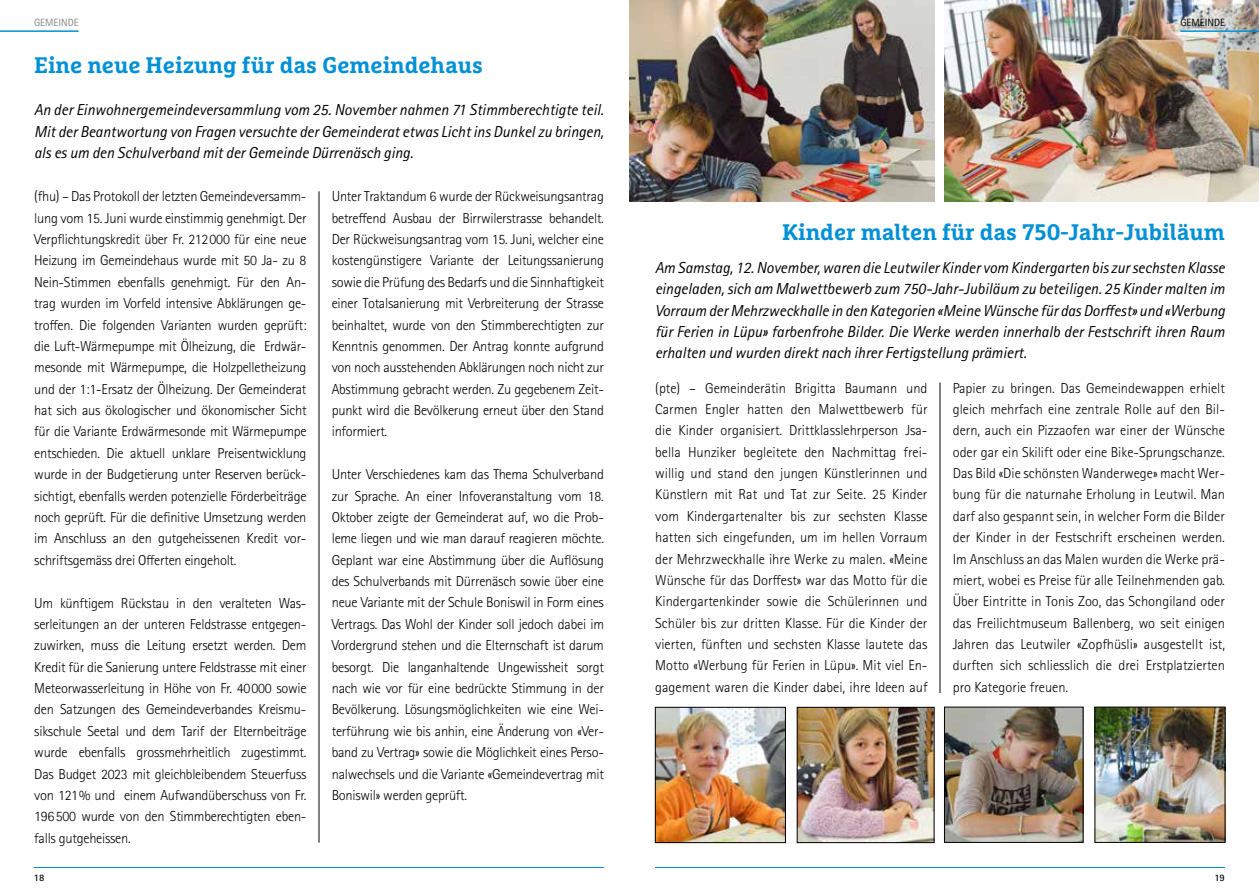
<style>
.page{position:relative;width:1259px;height:893px;background:#fff}
.page>*{position:absolute;margin:0;border:0;box-sizing:border-box;transform-origin:0 0}
.t1{font:700 22.5px "Marselis Slab Pro";color:#0090d6}
.t2{font:italic 15.9px/21.3px "Rotis Sans Serif Std";color:#000;text-align:justify}
.t3{font:300 14.4px/21.3px "Rotis Sans Serif Std";letter-spacing:-.02em;color:#000;text-align:justify}
.t4{font:10.5px "Rotis Sans Serif Std";color:#000}
.t5{font:10.5px "Rotis Sans Serif Std";color:#868786}
.t6{font:700 9.9px "Rotis Sans Serif Std";color:#000}
</style>
<div class="page">
<img style="left:944px;top:0;width:315px;height:201px">
<hr style="left:939px;top:383px;width:1px;height:310px;background:#000">
<img style="left:629px;top:0;width:305px;height:201px">
<img style="left:657px;top:709px;width:126px;height:132px">
<div style="left:655px;top:707px;width:130px;height:136px;border:1px solid #000"></div>
<img style="left:799px;top:709px;width:133px;height:132px">
<div style="left:797px;top:707px;width:137px;height:136px;border:1px solid #000"></div>
<img style="left:946px;top:709px;width:135px;height:132px">
<div style="left:944px;top:707px;width:139px;height:136px;border:1px solid #000"></div>
<img style="left:1096px;top:709px;width:127px;height:132px">
<div style="left:1094px;top:707px;width:131px;height:136px;border:1px solid #000"></div>
<hr style="left:1180px;top:30px;width:79px;height:2px;background:#0090d6">
<hr style="left:655px;top:867px;width:570px;height:1px;background:#0090d6">
<hr style="left:0;top:30px;width:79px;height:2px;background:#0090d6">
<hr style="left:34px;top:867px;width:570px;height:1px;background:#0090d6">
<hr style="left:319px;top:191px;width:1px;height:652px;background:#000">
<p class="t5" style="left:34px;top:16px;width:46px">GEMEINDE</p>
<h1 class="t1" style="left:34px;top:51px;width:451px">Eine neue Heizung für das Gemeindehaus</h1>
<p class="t2" style="left:34px;top:99px;width:571px">An der Einwohnergemeindeversammlung vom 25. November nahmen 71 Stimmberechtigte teil.<br>Mit der Beantwortung von Fragen versuchte der Gemeinderat etwas Licht ins Dunkel zu bringen, als es um den Schulverband mit der Gemeinde Dürrenäsch ging.</p>
<p class="t3" style="left:34px;top:186px;width:274px">(fhu) – Das Protokoll der letzten Gemeindeversamm&shy;lung vom 15. Juni wurde einstimmig genehmigt. Der Verpflichtungskredit über Fr. 212000 für eine neue Heizung im Gemeindehaus wurde mit 50 Ja- zu 8<br>Nein-Stimmen ebenfalls genehmigt. Für den An&shy;trag wurden im Vorfeld intensive Abklärungen ge&shy;troffen. Die folgenden Varianten wurden geprüft: die Luft-Wärmepumpe mit Ölheizung, die Erdwär&shy;mesonde mit Wärmepumpe, die Holzpelletheizung und der 1:1-Ersatz der Ölheizung. Der Gemeinderat hat sich aus ökologischer und ökonomischer Sicht für die Variante Erdwärmesonde mit Wärmepumpe entschieden. Die aktuell unklare Preisentwicklung wurde in der Budgetierung unter Reserven berück&shy;sichtigt, ebenfalls werden potenzielle Förderbeiträge noch geprüft. Für die definitive Umsetzung werden im Anschluss an den gutgeheissenen Kredit vor&shy;schriftsgemäss drei Offerten eingeholt.</p>
<p class="t3" style="left:34px;top:592px;width:274px">Um künftigem Rückstau in den veralteten Was&shy;serleitungen an der unteren Feldstrasse entgegen&shy;zuwirken, muss die Leitung ersetzt werden. Dem Kredit für die Sanierung untere Feldstrasse mit einer Meteorwasserleitung in Höhe von Fr. 40000 sowie den Satzungen des Gemeindeverbandes Kreismu&shy;sikschule Seetal und dem Tarif der Elternbeiträge wurde ebenfalls grossmehrheitlich zugestimmt.<br>Das Budget 2023 mit gleichbleibendem Steuerfuss von 121% und einem Aufwandüberschuss von Fr.<br>196500 wurde von den Stimmberechtigten eben&shy;falls gutgeheissen.</p>
<p class="t3" style="left:332px;top:186px;width:274px">Unter Traktandum 6 wurde der Rückweisungsantrag betreffend Ausbau der Birrwilerstrasse behandelt.<br>Der Rückweisungsantrag vom 15. Juni, welcher eine kostengünstigere Variante der Leitungssanierung sowie die Prüfung des Bedarfs und die Sinnhaftigkeit einer Totalsanierung mit Verbreiterung der Strasse beinhaltet, wurde von den Stimmberechtigten zur Kenntnis genommen. Der Antrag konnte aufgrund von noch ausstehenden Abklärungen noch nicht zur Abstimmung gebracht werden. Zu gegebenem Zeit&shy;punkt wird die Bevölkerung erneut über den Stand informiert.</p>
<p class="t3" style="left:332px;top:464px;width:274px">Unter Verschiedenes kam das Thema Schulverband zur Sprache. An einer Infoveranstaltung vom 18.<br>Oktober zeigte der Gemeinderat auf, wo die Prob&shy;leme liegen und wie man darauf reagieren möchte.<br>Geplant war eine Abstimmung über die Auflösung des Schulverbands mit Dürrenäsch sowie über eine neue Variante mit der Schule Boniswil in Form eines Vertrags. Das Wohl der Kinder soll jedoch dabei im Vordergrund stehen und die Elternschaft ist darum besorgt. Die langanhaltende Ungewissheit sorgt nach wie vor für eine bedrückte Stimmung in der Bevölkerung. Lösungsmöglichkeiten wie eine Wei&shy;terführung wie bis anhin, eine Änderung von «Ver&shy;band zu Vertrag» sowie die Möglichkeit eines Perso&shy;nalwechsels und die Variante «Gemeindevertrag mit Boniswil» werden geprüft.</p>
<p class="t6" style="left:34px;top:871px;width:12px">18</p>
<p class="t4" style="left:1180px;top:16px;width:46px">GEMEINDE</p>
<h1 class="t1" style="left:782px;top:219px;width:444px">Kinder malten für das 750-Jahr-Jubiläum</h1>
<p class="t2" style="left:655px;top:257px;width:571px">Am Samstag, 12. November, waren die Leutwiler Kinder vom Kindergarten bis zur sechsten Klasse eingeladen, sich am Malwettbewerb zum 750-Jahr-Jubiläum zu beteiligen. 25 Kinder malten im Vorraum der Mehrzweckhalle in den Kategorien «Meine Wünsche für das Dorffest» und «Werbung für Ferien in Lüpu» farbenfrohe Bilder. Die Werke werden innerhalb der Festschrift ihren Raum erhalten und wurden direkt nach ihrer Fertigstellung prämiert.</p>
<p class="t3" style="left:655px;top:377px;width:274px">(pte) – Gemeinderätin Brigitta Baumann und Carmen Engler hatten den Malwettbewerb für die Kinder organisiert. Drittklasslehrperson Jsa&shy;bella Hunziker begleitete den Nachmittag frei&shy;willig und stand den jungen Künstlerinnen und Künstlern mit Rat und Tat zur Seite. 25 Kinder vom Kindergartenalter bis zur sechsten Klasse hatten sich eingefunden, um im hellen Vorraum der Mehrzweckhalle ihre Werke zu malen. «Meine Wünsche für das Dorffest» war das Motto für die Kindergartenkinder sowie die Schülerinnen und Schüler bis zur dritten Klasse. Für die Kinder der vierten, fünften und sechsten Klasse lautete das Motto «Werbung für Ferien in Lüpu». Mit viel En&shy;gagement waren die Kinder dabei, ihre Ideen auf</p>
<p class="t3" style="left:952px;top:377px;width:274px">Papier zu bringen. Das Gemeindewappen erhielt gleich mehrfach eine zentrale Rolle auf den Bil&shy;dern, auch ein Pizzaofen war einer der Wünsche oder gar ein Skilift oder eine Bike-Sprungschanze.<br>Das Bild «Die schönsten Wanderwege» macht Wer&shy;bung für die naturnahe Erholung in Leutwil. Man darf also gespannt sein, in welcher Form die Bilder der Kinder in der Festschrift erscheinen werden.<br>Im Anschluss an das Malen wurden die Werke prä&shy;miert, wobei es Preise für alle Teilnehmenden gab.<br>Über Eintritte in Tonis Zoo, das Schongiland oder das Freilichtmuseum Ballenberg, wo seit einigen Jahren das Leutwiler «Zopfhüsli» ausgestellt ist, durften sich schliesslich die drei Erstplatzierten pro Kategorie freuen.</p>
<p class="t6" style="left:1214px;top:871px;width:12px">19</p>
</div>
